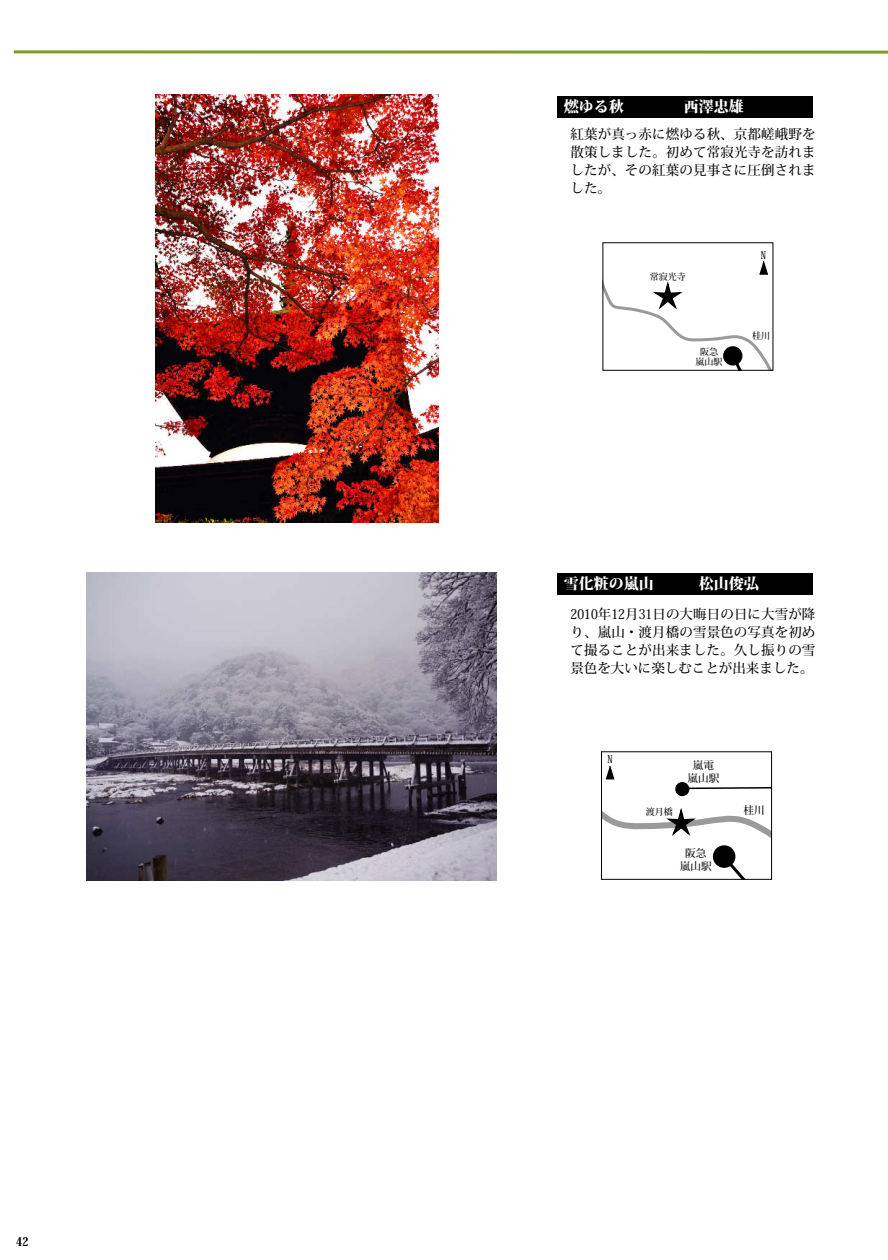
<style>
.page{position:relative;width:888px;height:1260px;background:#fff}
.page>*{position:absolute;margin:0;border:0;box-sizing:border-box;transform-origin:0 0}
.t1{font:800 15px "Koz Min Pro";color:#fff}
.t2{font:500 13.5px/18px "Koz Min Pro";letter-spacing:.01em;color:#000;text-align:justify}
.t3{font:800 12px "Koz Min Pro";color:#000}
.t4{font:500 10.65px/12.9px "Koz Min Pro";color:#000;text-align:center}
.t5{font:500 10.5px "Koz Min Pro";color:#000}
.t6{font:500 9px/10.5px "Koz Min Pro";color:#000;text-align:center}
</style>
<div class="page">
<img style="left:87px;top:572px;width:410px;height:309px">
<img style="left:155px;top:95px;width:284px;height:428px">
<div style="left:557px;top:96px;width:255px;height:21px;background:#000"></div>
<svg style="left:14px;top:50px;width:874px;height:4px;background:#9db456"></svg>
<div style="left:557px;top:573px;width:255px;height:21px;background:#000"></div>
<svg style="left:605px;top:261px;width:166px;height:108px"></svg>
<svg style="left:603px;top:765px;width:167px;height:113px"></svg>
<div style="left:675px;top:782px;width:14px;height:14px;background:#000;border:2px solid #000;border-radius:50%"></div>
<div style="left:601px;top:751px;width:171px;height:129px;border:1px solid #000"></div>
<p class="t3" style="left:16px;top:1233px;width:14px">42</p>
<p class="t1" style="left:564px;top:96px;width:61px">燃ゆる秋</p>
<p class="t1" style="left:684px;top:96px;width:61px">西澤忠雄</p>
<p class="t2" style="left:571px;top:125px;width:247px">紅葉が真っ赤に燃ゆる秋、京都嵯峨野を散策しました。初めて常寂光寺を訪れましたが、その紅葉の見事さに圧倒されました。</p>
<p class="t6" style="left:650px;top:272px;width:37px">常寂光寺</p>
<p class="t6" style="left:696px;top:346px;width:28px">阪急嵐山駅</p>
<p class="t5" style="left:761px;top:247px;width:7px">N</p>
<p class="t6" style="left:752px;top:331px;width:19px">桂川</p>
<p class="t1" style="left:564px;top:573px;width:91px">雪化粧の嵐山</p>
<p class="t1" style="left:699px;top:573px;width:61px">松山俊弘</p>
<p class="t2" style="left:570px;top:605px;width:247px">2010年12月31日の大晦日の日に大雪が降り、嵐山・渡月橋の雪景色の写真を初めて撮ることが出来ました。久し振りの雪景色を大いに楽しむことが出来ました。</p>
<p class="t5" style="left:607px;top:752px;width:7px">N</p>
<p class="t4" style="left:688px;top:758px;width:33px">嵐電嵐山駅</p>
<p class="t6" style="left:646px;top:806px;width:28px">渡月橋</p>
<p class="t4" style="left:743px;top:804px;width:23px">桂川</p>
<p class="t4" style="left:680px;top:846px;width:33px">阪急嵐山駅</p>
</div>
